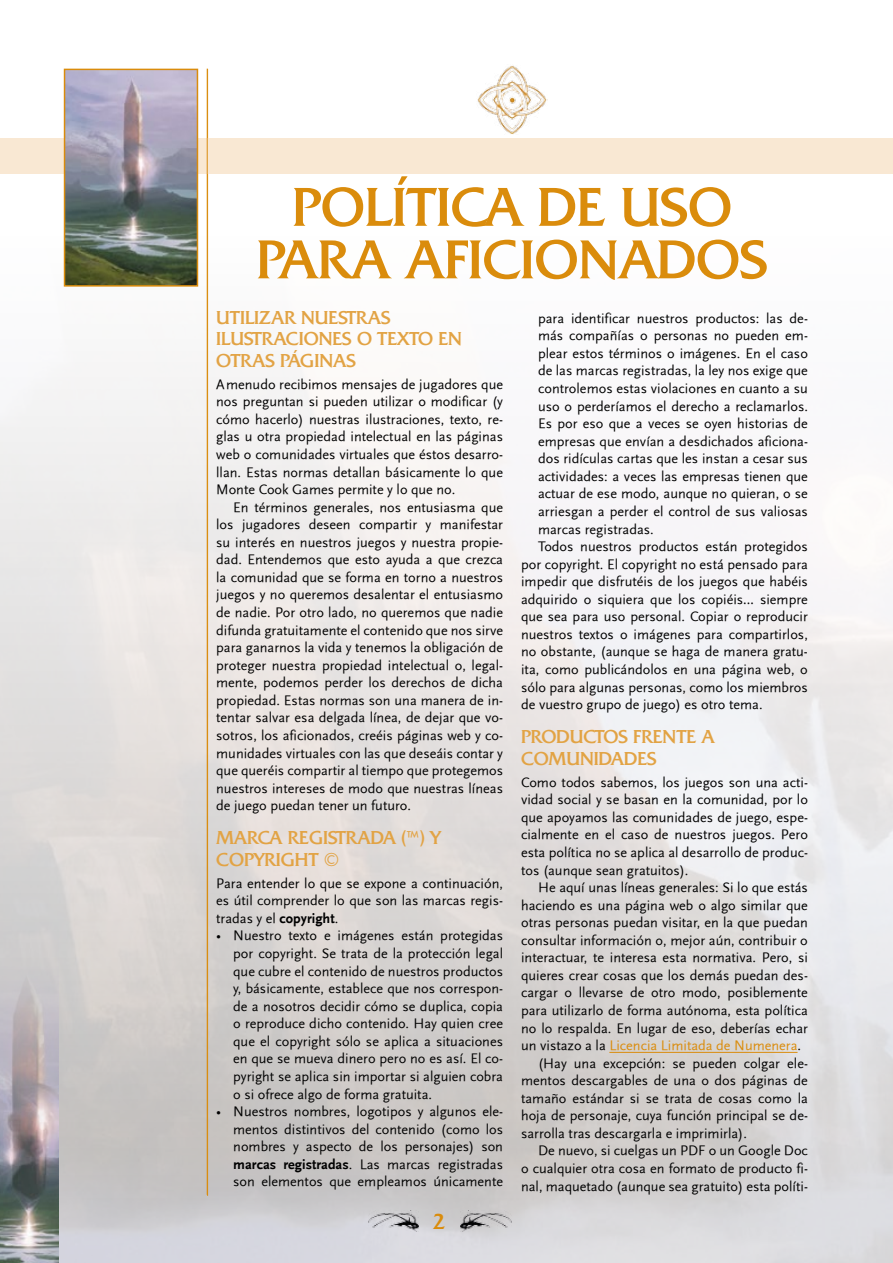
<style>
.page{position:relative;width:893px;height:1263px;background:#fff}
.page>*{position:absolute;margin:0;border:0;box-sizing:border-box;transform-origin:0 0}
.t1{font:52.5px/52.5px "Quadrat Serial";color:#da8c0c;text-align:center}
.t2{font:21px "Quadrat Serial";color:#da8c0c}
.t3{font:18px/21.6px "Quadrat Serial";color:#e2a344}
.t4{font:14.25px/17.5px "Scala Sans";color:#000;text-align:justify}
.t5{font:14.25px "Scala Sans";color:#da8c0c}
.s1{font-family:"Scala Sans B"}
.s2{color:#000}
</style>
<div class="page">
<img style="left:0;top:68px;width:893px;height:1195px">
<img style="left:0;top:923px;width:59px;height:340px">
<img style="left:461px;top:1210px;width:50px;height:21px">
<img style="left:368px;top:1210px;width:50px;height:21px">
<hr style="left:207px;top:69px;width:1px;height:1127px;background:#da8c0c">
<hr style="left:609px;top:1052px;width:188px;height:1px;background:#da8c0c">
<div style="left:0;top:138px;width:893px;height:35px;background:#f9e8d3"></div>
<img style="left:476px;top:66px;width:72px;height:69px">
<hr style="left:207px;top:69px;width:1px;height:1126px;background:#da8c0c">
<img style="left:67px;top:72px;width:128px;height:212px">
<div style="left:64px;top:69px;width:134px;height:218px;border:2px solid #da8c0c"></div>
<h1 class="t1" style="left:256px;top:181px;width:513px">POLÍTICA DE USO<br>PARA AFICIONADOS</h1>
<p class="t3" style="left:216px;top:307px;width:247px">UTILIZAR NUESTRAS<br>ILUSTRACIONES O TEXTO EN<br>OTRAS PÁGINAS</p>
<p class="t4" style="left:216px;top:376px;width:288px">Amenudo recibimos mensajes de jugadores que nos preguntan si pueden utilizar o modificar (y cómo hacerlo) nuestras ilustraciones, texto, re&shy;glas u otra propiedad intelectual en las páginas web o comunidades virtuales que éstos desarro&shy;llan. Estas normas detallan básicamente lo que Monte Cook Games permite y lo que no.</p>
<p class="t4" style="left:216px;top:498px;width:288px;text-indent:17px">En términos generales, nos entusiasma que los jugadores deseen compartir y manifestar su interés en nuestros juegos y nuestra propie&shy;dad. Entendemos que esto ayuda a que crezca la comunidad que se forma en torno a nuestros juegos y no queremos desalentar el entusiasmo de nadie. Por otro lado, no queremos que nadie difunda gratuitamente el contenido que nos sirve para ganarnos la vida y tenemos la obligación de proteger nuestra propiedad intelectual o, legal&shy;mente, podemos perder los derechos de dicha propiedad. Estas normas son una manera de in&shy;tentar salvar esa delgada línea, de dejar que vo&shy;sotros, los aficionados, creéis páginas web y co&shy;munidades virtuales con las que deseáis contar y que queréis compartir al tiempo que protegemos nuestros intereses de modo que nuestras líneas de juego puedan tener un futuro.</p>
<p class="t3" style="left:216px;top:827px;width:226px">MARCA REGISTRADA (™) Y<br>COPYRIGHT ©</p>
<p class="t4" style="left:216px;top:875px;width:288px">Para entender lo que se expone a continuación, es útil comprender lo que son las marcas regis&shy;tradas y el <span class="s1">copyright</span>.</p>
<p class="t4" style="left:233px;top:927px;width:271px;text-indent:-17px">• Nuestro texto e imágenes están protegidas por copyright. Se trata de la protección legal que cubre el contenido de nuestros productos y, básicamente, establece que nos correspon&shy;de a nosotros decidir cómo se duplica, copia o reproduce dicho contenido. Hay quien cree que el copyright sólo se aplica a situaciones en que se mueva dinero pero no es así. El co&shy;pyright se aplica sin importar si alguien cobra o si ofrece algo de forma gratuita.</p>
<p class="t4" style="left:233px;top:1103px;width:271px;text-indent:-17px">• Nuestros nombres, logotipos y algunos ele&shy;mentos distintivos del contenido (como los nombres y aspecto de los personajes) son <span class="s1">marcas registradas</span>. Las marcas registradas son elementos que empleamos únicamente</p>
<h2 class="t2" style="left:432px;top:1209px;width:15px">2</h2>
<p class="t4" style="left:538px;top:310px;width:271px">para identificar nuestros productos: las de-</p>
<p class="t4" style="left:538px;top:327px;width:271px">más compañías o personas no pueden em-</p>
<p class="t4" style="left:538px;top:345px;width:271px">plear estos términos o imágenes. En el caso</p>
<p class="t4" style="left:538px;top:362px;width:271px">de las marcas registradas, la ley nos exige que</p>
<p class="t4" style="left:538px;top:380px;width:271px">controlemos estas violaciones en cuanto a su</p>
<p class="t4" style="left:538px;top:397px;width:271px">uso o perderíamos el derecho a reclamarlos.</p>
<p class="t4" style="left:538px;top:415px;width:271px">Es por eso que a veces se oyen historias de</p>
<p class="t4" style="left:538px;top:433px;width:271px">empresas que envían a desdichados aficiona-</p>
<p class="t4" style="left:538px;top:450px;width:271px">dos ridículas cartas que les instan a cesar sus</p>
<p class="t4" style="left:538px;top:468px;width:271px">actividades: a veces las empresas tienen que</p>
<p class="t4" style="left:538px;top:485px;width:271px">actuar de ese modo, aunque no quieran, o se</p>
<p class="t4" style="left:538px;top:503px;width:271px">arriesgan a perder el control de sus valiosas</p>
<p class="t4" style="left:538px;top:520px;width:117px">marcas registradas.</p>
<p class="t4" style="left:538px;top:538px;width:271px">Todos nuestros productos están protegidos</p>
<p class="t4" style="left:521px;top:555px;width:288px">por copyright. El copyright no está pensado para</p>
<p class="t4" style="left:521px;top:573px;width:288px">impedir que disfrutéis de los juegos que habéis</p>
<p class="t4" style="left:521px;top:591px;width:288px">adquirido o siquiera que los copiéis… siempre</p>
<p class="t4" style="left:521px;top:608px;width:288px">que sea para uso personal. Copiar o reproducir</p>
<p class="t4" style="left:521px;top:626px;width:288px">nuestros textos o imágenes para compartirlos,</p>
<p class="t4" style="left:521px;top:643px;width:288px">no obstante, (aunque se haga de manera gratu-</p>
<p class="t4" style="left:521px;top:661px;width:288px">ita, como publicándolos en una página web, o</p>
<p class="t4" style="left:521px;top:678px;width:288px">sólo para algunas personas, como los miembros</p>
<p class="t4" style="left:521px;top:696px;width:243px">de vuestro grupo de juego) es otro tema.</p>
<p class="t3" style="left:521px;top:726px;width:195px">PRODUCTOS FRENTE A<br>COMUNIDADES</p>
<p class="t4" style="left:521px;top:773px;width:288px">Como todos sabemos, los juegos son una acti&shy;vidad social y se basan en la comunidad, por lo que apoyamos las comunidades de juego, espe&shy;cialmente en el caso de nuestros juegos. Pero esta política no se aplica al desarrollo de produc&shy;tos (aunque sean gratuitos).</p>
<p class="t4" style="left:538px;top:879px;width:271px">He aquí unas líneas generales: Si lo que estás</p>
<p class="t4" style="left:521px;top:896px;width:288px">haciendo es una página web o algo similar que</p>
<p class="t4" style="left:521px;top:914px;width:288px">otras personas puedan visitar, en la que puedan</p>
<p class="t4" style="left:521px;top:931px;width:288px">consultar información o, mejor aún, contribuir o</p>
<p class="t4" style="left:521px;top:949px;width:288px">interactuar, te interesa esta normativa. Pero, si</p>
<p class="t4" style="left:521px;top:967px;width:288px">quieres crear cosas que los demás puedan des-</p>
<p class="t4" style="left:521px;top:984px;width:288px">cargar o llevarse de otro modo, posiblemente</p>
<p class="t4" style="left:521px;top:1002px;width:288px">para utilizarlo de forma autónoma, esta política</p>
<p class="t4" style="left:521px;top:1019px;width:288px">no lo respalda. En lugar de eso, deberías echar</p>
<p class="t5" style="left:521px;top:1038px;width:282px"><span class="s2">un vistazo a la</span> Licencia Limitada de Numenera<span class="s2">.</span></p>
<p class="t4" style="left:538px;top:1054px;width:271px">(Hay una excepción: se pueden colgar ele-</p>
<p class="t4" style="left:521px;top:1072px;width:288px">mentos descargables de una o dos páginas de</p>
<p class="t4" style="left:521px;top:1089px;width:288px">tamaño estándar si se trata de cosas como la</p>
<p class="t4" style="left:521px;top:1107px;width:288px">hoja de personaje, cuya función principal se de-</p>
<p class="t4" style="left:521px;top:1125px;width:227px">sarrolla tras descargarla e imprimirla).</p>
<p class="t4" style="left:538px;top:1142px;width:271px">De nuevo, si cuelgas un PDF o un Google Doc</p>
<p class="t4" style="left:521px;top:1160px;width:288px">o cualquier otra cosa en formato de producto fi-</p>
<p class="t4" style="left:521px;top:1177px;width:288px">nal, maquetado (aunque sea gratuito) esta políti-</p>
</div>
